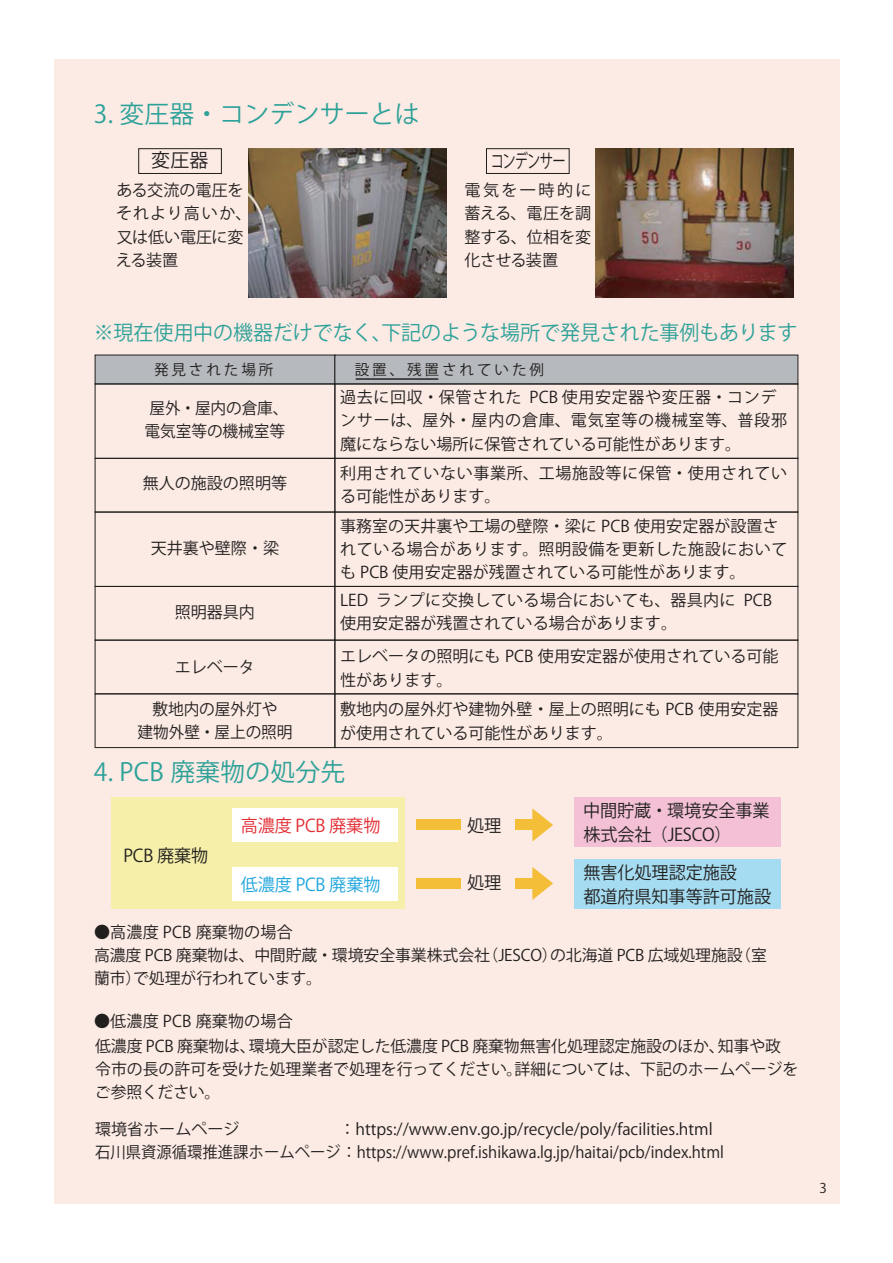
<style>
.page{position:relative;width:893px;height:1263px;background:#fff}
.page>*{position:absolute;margin:0;border:0;box-sizing:border-box;transform-origin:0 0}
.t1{font:24.75px "TBUDR Go Std Heavy 90 msp 90 ms RKSJ H";letter-spacing:.01em;color:#2da299}
.t2{font:20.4px "TBUDR Go Std Heavy 90 msp 90 ms RKSJ H";letter-spacing:-.005em;color:#2da299}
.t3{font:18.9px "TBUDR Go Std Regular 90 msp 90 ms RKSJ H";letter-spacing:-.06em;color:#211f1e;scale:.7 1}
.t4{font:18.9px "TBUDR Go Std Regular 90 msp 90 ms RKSJ H";letter-spacing:-.06em;color:#211f1e}
.t5{font:17.55px/23.2px "TBUDR Go Std Bold 90 msp 90 ms RKSJ H";letter-spacing:-.005em;color:#211f1e}
.t6{font:17.55px "TBUDR Go Std Bold 90 msp 90 ms RKSJ H";letter-spacing:-.005em;color:#e22c32}
.t7{font:17.55px "TBUDR Go Std Bold 90 msp 90 ms RKSJ H";letter-spacing:-.005em;color:#1ea5dd}
.t8{font:16.05px/23.4px "TBUDR Go Std Regular 90 msp 90 ms RKSJ H";color:#211f1e}
.t9{font:16.05px/23.4px "TBUDR Go Std Regular 90 msp 90 ms RKSJ H";letter-spacing:.04em;color:#211f1e}
.t10{font:16.05px/23.4px "TBUDR Go Std Super Light 90 msp 90 ms RKSJ H";color:#211f1e}
.t11{font:16.05px "TBUDR Go Std Heavy 90 msp 90 ms RKSJ H";letter-spacing:.01em;color:#211f1e}
.t12{font:15.9px/23.2px "TBUDR Go Std Regular 90 msp 90 ms RKSJ H";letter-spacing:-.005em;color:#211f1e}
.t13{font:14.55px "TBUDR Go Std Bold 90 msp 90 ms RKSJ H";letter-spacing:.2em;color:#211f1e}
.t14{font:13.5px "Koz Go Pr 6 N";color:#231f20}
</style>
<div class="page">
<div style="left:54px;top:59px;width:785px;height:1145px;background:#fceae4"></div>
<div style="left:95px;top:355px;width:240px;height:29px;background:#b6b9bd;border:1px solid #211f1e"></div>
<div style="left:334px;top:355px;width:464px;height:29px;background:#b6b9bd;border:1px solid #211f1e"></div>
<div style="left:95px;top:458px;width:240px;height:54px;border:1px solid #211f1e"></div>
<div style="left:334px;top:458px;width:464px;height:54px;border:1px solid #211f1e"></div>
<div style="left:95px;top:512px;width:240px;height:75px;border:1px solid #211f1e"></div>
<div style="left:334px;top:512px;width:464px;height:75px;border:1px solid #211f1e"></div>
<div style="left:95px;top:586px;width:240px;height:55px;border:1px solid #211f1e"></div>
<div style="left:95px;top:640px;width:240px;height:54px;border:1px solid #211f1e"></div>
<div style="left:95px;top:693px;width:240px;height:55px;border:1px solid #211f1e"></div>
<svg style="left:334px;top:586px;width:464px;height:162px"></svg>
<div style="left:574px;top:797px;width:207px;height:50px;background:#f3c0d6"></div>
<div style="left:112px;top:797px;width:293px;height:112px;background:#f5efa9"></div>
<div style="left:574px;top:859px;width:207px;height:50px;background:#a6dcf1"></div>
<div style="left:232px;top:809px;width:165px;height:33px;background:#fff"></div>
<div style="left:232px;top:868px;width:165px;height:33px;background:#fff"></div>
<div style="left:515px;top:820px;width:23px;height:10px;background:#f5be38"></div>
<svg style="left:532px;top:808px;width:21px;height:34px"></svg>
<div style="left:416px;top:820px;width:44px;height:10px;background:#f5be38"></div>
<div style="left:416px;top:878px;width:44px;height:10px;background:#f5be38"></div>
<div style="left:515px;top:878px;width:23px;height:10px;background:#f5be38"></div>
<svg style="left:532px;top:867px;width:21px;height:33px"></svg>
<div style="left:138px;top:148px;width:84px;height:26px;border:1px solid #211f1e"></div>
<div style="left:486px;top:148px;width:83px;height:26px;border:1px solid #211f1e"></div>
<hr style="left:355px;top:378px;width:83px;height:2px;background:#211f1e">
<img style="left:248px;top:149px;width:198px;height:148px">
<img style="left:595px;top:149px;width:198px;height:148px">
<p class="t1" style="left:94px;top:100px;width:327px">3. 変圧器・コンデンサーとは</p>
<p class="t4" style="left:151px;top:150px;width:59px">変圧器</p>
<p class="t3" style="left:491px;top:151px;width:108px">コンデンサー</p>
<p class="t10" style="left:116px;top:179px;width:137px">ある交流の電圧をそれより高いか、又は低い電圧に変える装置</p>
<p class="t10" style="left:464px;top:179px;width:128px;text-align:justify">電気を一時的に蓄える、電圧を調整する、位相を変化させる装置</p>
<p class="t2" style="left:94px;top:321px;width:705px">※現在使用中の機器だけでなく、下記のような場所で発見された事例もあります</p>
<p class="t13" style="left:154px;top:362px;width:121px">発見された場所</p>
<p class="t8" style="left:144px;top:396px;width:145px;text-align:center">屋外・屋内の倉庫、電気室等の機械室等</p>
<p class="t8" style="left:143px;top:472px;width:146px">無人の施設の照明等</p>
<p class="t8" style="left:151px;top:537px;width:130px">天井裏や壁際・梁</p>
<p class="t8" style="left:175px;top:600px;width:82px">照明器具内</p>
<p class="t8" style="left:175px;top:655px;width:82px">エレベータ</p>
<p class="t8" style="left:137px;top:698px;width:156px;text-align:center">敷地内の屋外灯や<br>建物外壁・屋上の照明</p>
<p class="t13" style="left:354px;top:362px;width:191px">設置、残置されていた例</p>
<p class="t9" style="left:340px;top:386px;width:448px">過去に回収・保管された PCB 使用安定器や変圧器・コンデンサーは、屋外・屋内の倉庫、電気室等の機械室等、普段邪魔にならない場所に保管されている可能性があります。</p>
<p class="t9" style="left:340px;top:461px;width:448px">利用されていない事業所、工場施設等に保管・使用されている可能性があります。</p>
<p class="t8" style="left:340px;top:514px;width:449px">事務室の天井裏や工場の壁際・梁に PCB 使用安定器が設置されている場合があります。照明設備を更新した施設においても PCB 使用安定器が残置されている可能性があります。</p>
<p class="t8" style="left:340px;top:589px;width:433px">LED ランプに交換している場合においても、器具内に PCB使用安定器が残置されている場合があります。</p>
<p class="t8" style="left:340px;top:645px;width:440px">エレベータの照明にも PCB 使用安定器が使用されている可能性があります。</p>
<p class="t8" style="left:340px;top:698px;width:440px">敷地内の屋外灯や建物外壁・屋上の照明にも PCB 使用安定器が使用されている可能性があります。</p>
<p class="t1" style="left:94px;top:758px;width:253px">4. PCB 廃棄物の処分先</p>
<p class="t5" style="left:123px;top:844px;width:86px">PCB 廃棄物</p>
<p class="t6" style="left:241px;top:816px;width:141px">高濃度 PCB 廃棄物</p>
<p class="t5" style="left:467px;top:814px;width:36px">処理</p>
<p class="t7" style="left:241px;top:875px;width:141px">低濃度 PCB 廃棄物</p>
<p class="t5" style="left:467px;top:872px;width:36px">処理</p>
<p class="t5" style="left:583px;top:800px;width:188px">中間貯蔵・環境安全事業株式会社（JESCO）</p>
<p class="t5" style="left:583px;top:862px;width:189px">無害化処理認定施設<br>都道府県知事等許可施設</p>
<p class="t11" style="left:94px;top:923px;width:200px">●高濃度 PCB 廃棄物の場合</p>
<p class="t12" style="left:94px;top:943px;width:674px">高濃度 PCB 廃棄物は、中間貯蔵・環境安全事業株式会社（JESCO）の北海道 PCB 広域処理施設（室蘭市）で処理が行われています。</p>
<p class="t11" style="left:94px;top:1012px;width:200px">●低濃度 PCB 廃棄物の場合</p>
<p class="t8" style="left:95px;top:1034px;width:705px">低濃度 PCB 廃棄物は、環境大臣が認定した低濃度 PCB 廃棄物無害化処理認定施設のほか、知事や政令市の長の許可を受けた処理業者で処理を行ってください。詳細については、下記のホームページをご参照ください。</p>
<p class="t8" style="left:95px;top:1118px;width:630px">環境省ホームページ 　　　　　　：https://www.env.go.jp/recycle/poly/facilities.html石川県資源循環推進課ホームページ　：https://www.pref.ishikawa.lg.jp/haitai/pcb/index.html</p>
<p class="t14" style="left:819px;top:1180px;width:9px">3</p>
</div>
